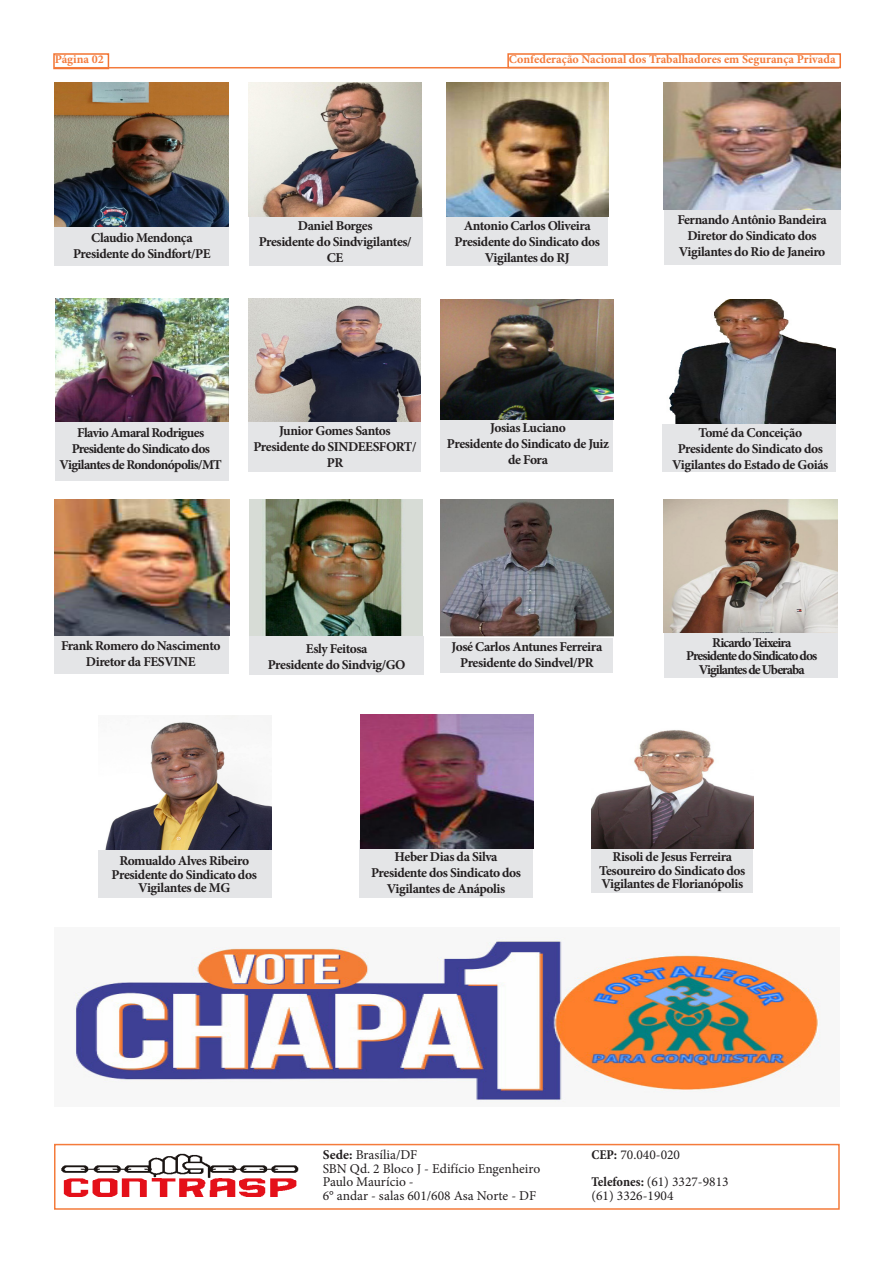
<style>
.page{position:relative;width:893px;height:1263px;background:#fff}
.page>*{position:absolute;margin:0;border:0;box-sizing:border-box;transform-origin:0 0}
.t1{font:700 13.5px/16.2px "Minion Pro";letter-spacing:-.035em;color:#231f20;text-align:center}
.t2{font:13.5px/13.5px "Minion Pro";color:#231f20}
.t3{font:700 13.5px/13.5px "Minion Pro";letter-spacing:-.07em;color:#231f20;text-align:center}
.t4{font:700 12px "Minion Pro";color:#f47b3b}
.t5{font:700 12px "Minion Pro";color:#f47b3c}
.s1{font-weight:700}
.s2{font-weight:700;font-stretch:condensed}
</style>
<div class="page">
<div style="left:249px;top:208px;width:173px;height:58px;background:#e4e5e7"></div>
<div style="left:446px;top:208px;width:162px;height:58px;background:#e4e5e7"></div>
<div style="left:662px;top:410px;width:174px;height:62px;background:#e4e5e7"></div>
<div style="left:54px;top:226px;width:174px;height:40px;background:#e4e5e7"></div>
<div style="left:55px;top:408px;width:174px;height:72px;background:#e4e5e7"></div>
<div style="left:440px;top:393px;width:173px;height:79px;background:#e4e5e7"></div>
<div style="left:99px;top:837px;width:173px;height:61px;background:#e4e5e7"></div>
<div style="left:440px;top:618px;width:173px;height:54px;background:#e4e5e7"></div>
<div style="left:591px;top:823px;width:162px;height:70px;background:#e4e5e7"></div>
<div style="left:249px;top:636px;width:174px;height:39px;background:#e4e5e7"></div>
<div style="left:248px;top:392px;width:173px;height:80px;background:#e4e5e7"></div>
<div style="left:664px;top:607px;width:174px;height:71px;background:#e4e5e7"></div>
<img style="left:249px;top:83px;width:173px;height:134px">
<div style="left:360px;top:840px;width:173px;height:58px;background:#e4e5e7"></div>
<img style="left:446px;top:83px;width:162px;height:134px">
<img style="left:360px;top:715px;width:173px;height:134px">
<img style="left:662px;top:299px;width:173px;height:124px">
<img style="left:54px;top:83px;width:174px;height:143px">
<img style="left:56px;top:299px;width:172px;height:123px">
<img style="left:440px;top:499px;width:173px;height:138px">
<img style="left:440px;top:299px;width:173px;height:120px">
<img style="left:248px;top:298px;width:173px;height:123px">
<img style="left:99px;top:716px;width:172px;height:134px">
<img style="left:591px;top:730px;width:162px;height:118px">
<img style="left:663px;top:499px;width:175px;height:134px">
<div style="left:53px;top:53px;width:56px;height:16px;border:2px solid #f27331"></div>
<div style="left:507px;top:53px;width:334px;height:15px;border:2px solid #f27331"></div>
<hr style="left:54px;top:67px;width:785px;height:1px;background:#f47b3c">
<div style="left:54px;top:1144px;width:786px;height:66px;border:2px solid #f47b3b"></div>
<img style="left:61px;top:1153px;width:238px;height:43px">
<img style="left:250px;top:499px;width:172px;height:137px">
<div style="left:664px;top:209px;width:176px;height:56px;background:#e4e5e7"></div>
<img style="left:664px;top:83px;width:176px;height:126px">
<div style="left:55px;top:629px;width:174px;height:44px;background:#e4e5e7"></div>
<img style="left:54px;top:499px;width:175px;height:136px">
<img style="left:73px;top:938px;width:748px;height:164px">
<p class="t5" style="left:55px;top:51px;width:51px">Página 02</p>
<p class="t4" style="left:509px;top:51px;width:328px">Confederação Nacional dos Trabalhadores em Segurança Privada</p>
<p class="t1" style="left:91px;top:229px;width:103px">Claudio Mendonça</p>
<p class="t1" style="left:73px;top:245px;width:139px">Presidente do Sindfort/PE</p>
<p class="t1" style="left:298px;top:217px;width:76px">Daniel Borges</p>
<p class="t1" style="left:259px;top:234px;width:154px">Presidente do Sindvigilantes/<br>CE</p>
<p class="t1" style="left:464px;top:217px;width:129px">Antonio Carlos Oliveira</p>
<p class="t1" style="left:455px;top:234px;width:147px">Presidente do Sindicato dos<br>Vigilantes do RJ</p>
<p class="t1" style="left:77px;top:424px;width:128px">Flavio Amaral Rodrigues</p>
<p class="t1" style="left:60px;top:440px;width:164px">Presidente do Sindicato dos<br>Vigilantes de Rondonópolis/MT</p>
<p class="t1" style="left:279px;top:422px;width:113px">Junior Gomes Santos</p>
<p class="t1" style="left:253px;top:438px;width:165px">Presidente do SINDEESFORT/<br>PR</p>
<p class="t1" style="left:490px;top:419px;width:77px">Josias Luciano</p>
<p class="t1" style="left:447px;top:436px;width:164px">Presidente do Sindicato de Juiz de Fora</p>
<p class="t1" style="left:677px;top:211px;width:151px">Fernando Antônio Bandeira</p>
<p class="t1" style="left:687px;top:227px;width:131px">Diretor do Sindicato dos</p>
<p class="t1" style="left:679px;top:243px;width:148px">Vigilantes do Rio de Janeiro</p>
<p class="t1" style="left:699px;top:424px;width:105px">Tomé da Conceição</p>
<p class="t1" style="left:672px;top:440px;width:158px">Presidente do Sindicato dos<br>Vigilantes do Estado de Goiás</p>
<p class="t1" style="left:61px;top:638px;width:161px">Frank Romero do Nascimento</p>
<p class="t1" style="left:86px;top:654px;width:111px">Diretor da FESVINE</p>
<p class="t1" style="left:306px;top:640px;width:63px">Esly Feitosa</p>
<p class="t1" style="left:268px;top:656px;width:139px">Presidente do Sindvig/GO</p>
<p class="t1" style="left:451px;top:638px;width:152px">José Carlos Antunes Ferreira</p>
<p class="t1" style="left:460px;top:654px;width:135px">Presidente do Sindvel/PR</p>
<p class="t3" style="left:712px;top:635px;width:81px">Ricardo Teixeira</p>
<p class="t3" style="left:686px;top:649px;width:133px">Presidente do Sindicato dos<br>Vigilantes de Uberaba</p>
<p class="t1" style="left:112px;top:854px;width:147px;line-height:13.5px">Romualdo Alves Ribeiro<br>Presidente do Sindicato dos<br>Vigilantes de MG</p>
<p class="t1" style="left:395px;top:848px;width:104px">Heber Dias da Silva</p>
<p class="t1" style="left:371px;top:864px;width:152px">Presidente dos Sindicato dos<br>Vigilantes de Anápolis</p>
<p class="t1" style="left:612px;top:849px;width:121px">Risoli de Jesus Ferreira</p>
<p class="t1" style="left:599px;top:864px;width:148px;line-height:13.5px;text-align:left">Tesoureiro do Sindicato dos<br>Vigilantes de Florianópolis</p>
<p class="t2" style="left:323px;top:1148px;width:96px"><span class="s1">Sede:</span> Brasília/DF</p>
<p class="t2" style="left:323px;top:1161px;width:219px">SBN Qd. 2 Bloco J - Edifício Engenheiro<br>Paulo Maurício -</p>
<p class="t2" style="left:323px;top:1188px;width:215px">6° andar - salas 601/608 Asa Norte - DF</p>
<p class="t2" style="left:591px;top:1148px;width:90px"><span class="s2">CEP:</span> 70.040-020</p>
<p class="t2" style="left:591px;top:1175px;width:139px"><span class="s2">Telefones:</span> (61) 3327-9813</p>
<p class="t2" style="left:591px;top:1188px;width:84px">(61) 3326-1904</p>
</div>
